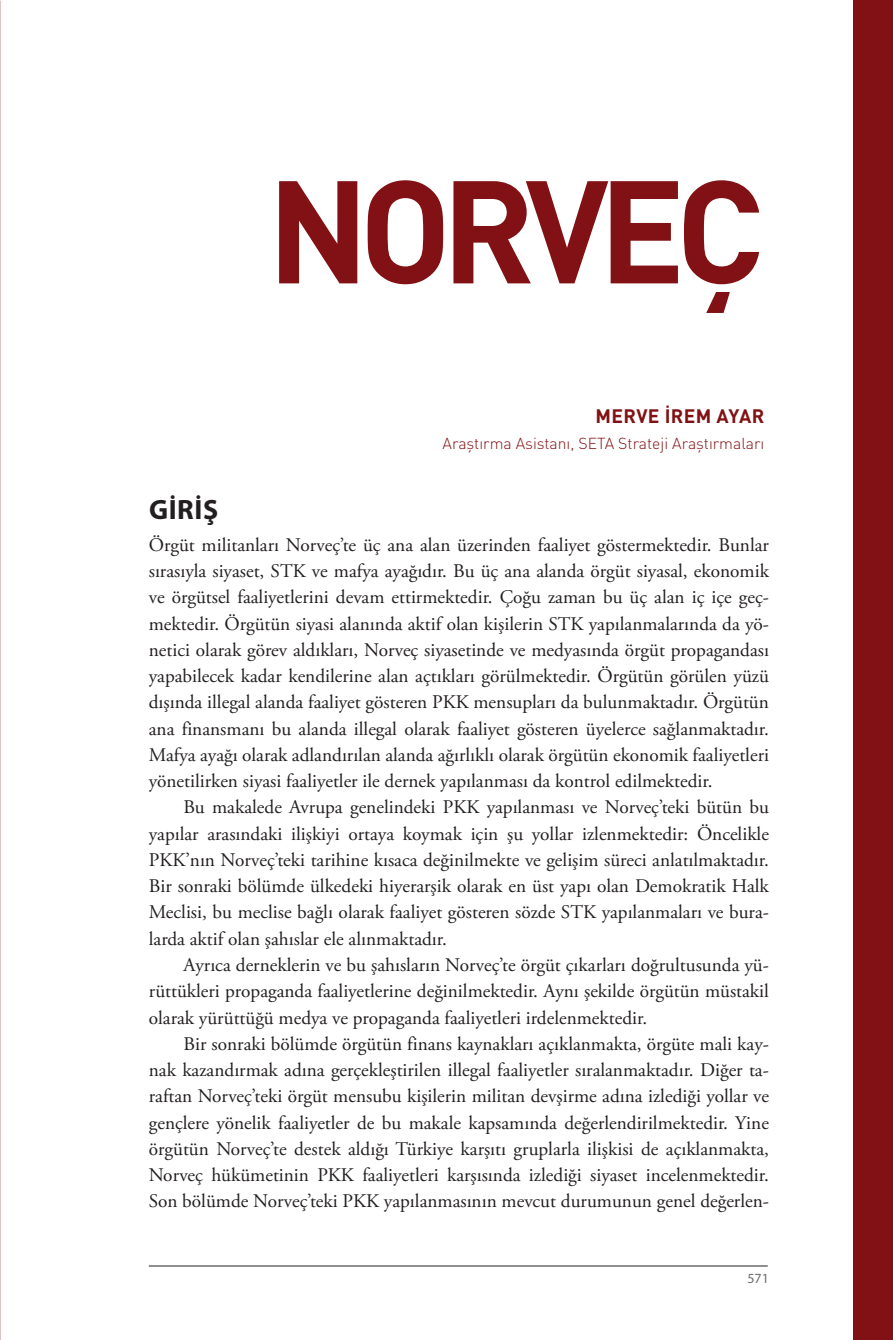
<style>
.page{position:relative;width:893px;height:1340px;background:#fff}
.page>*{position:absolute;margin:0;border:0;box-sizing:border-box;transform-origin:0 0}
.SEPERATOR_BASLIK{font:700 143.5px "DIN Pro";letter-spacing:-.07em;color:#811114}
.baslik_2{font:700 28px "Myriad Pro";color:#231f20}
.Metin{font:19.25px/26.2px "Adobe Garamond Pro";color:#231f20;text-align:justify}
.Seperator_ISIM{font:700 19.25px "DIN Pro";letter-spacing:.02em;color:#811114}
.Seperator_ISIM-2{font:300 15.75px "DIN Pro";color:#811114}
.t1{font:14px "Myriad Pro";color:#6c6d70}
</style>
<div class="page">
<hr style="left:149px;top:1265px;width:619px;height:1px;background:#231f20">
<div style="left:853px;top:0;width:40px;height:1339px;background:#811114"></div>
<p class="SEPERATOR_BASLIK" style="left:267px;top:134px;width:499px">NORVEÇ</p>
<p class="Seperator_ISIM" style="left:595px;top:402px;width:171px">MERVE İ REM AYAR</p>
<p class="Seperator_ISIM-2" style="left:443px;top:432px;width:323px">Araştırma Asistanı, SETA Strateji Araştırmaları</p>
<p class="baslik_2" style="left:149px;top:492px;width:71px">GİRİŞ</p>
<p class="Metin" style="left:149px;top:532px;width:622px">Örgüt militanları Norveç’te üç ana alan üzerinden faaliyet göstermektedir. Bunlar sırasıyla siyaset, STK ve mafya ayağıdır. Bu üç ana alanda örgüt siyasal, ekonomik ve örgütsel faaliyetlerini devam ettirmektedir. Çoğu zaman bu üç alan iç içe geç&shy;mektedir. Örgütün siyasi alanında aktif olan kişilerin STK yapılanmalarında da yö&shy;netici olarak görev aldıkları, Norveç siyasetinde ve medyasında örgüt propagandası yapabilecek kadar kendilerine alan açtıkları görülmektedir. Örgütün görülen yüzü dışında illegal alanda faaliyet gösteren PKK mensupları da bulunmaktadır. Örgütün ana finansmanı bu alanda illegal olarak faaliyet gösteren üyelerce sağlanmaktadır.<br>Mafya ayağı olarak adlandırılan alanda ağırlıklı olarak örgütün ekonomik faaliyetleri yönetilirken siyasi faaliyetler ile dernek yapılanması da kontrol edilmektedir.</p>
<p class="Metin" style="left:149px;top:794px;width:622px;text-indent:35px">Bu makalede Avrupa genelindeki PKK yapılanması ve Norveç’teki bütün bu yapılar arasındaki ilişkiyi ortaya koymak için şu yollar izlenmektedir: Öncelikle PKK’nın Norveç’teki tarihine kısaca değinilmekte ve gelişim süreci anlatılmaktadır.<br>Bir sonraki bölümde ülkedeki hiyerarşik olarak en üst yapı olan Demokratik Halk Meclisi, bu meclise bağlı olarak faaliyet gösteren sözde STK yapılanmaları ve bura&shy;larda aktif olan şahıslar ele alınmaktadır.</p>
<p class="Metin" style="left:149px;top:952px;width:622px;text-indent:35px">Ayrıca derneklerin ve bu şahısların Norveç’te örgüt çıkarları doğrultusunda yü&shy;rüttükleri propaganda faaliyetlerine değinilmektedir. Aynı şekilde örgütün müstakil olarak yürüttüğü medya ve propaganda faaliyetleri irdelenmektedir.</p>
<p class="Metin" style="left:149px;top:1031px;width:622px;text-indent:35px">Bir sonraki bölümde örgütün finans kaynakları açıklanmakta, örgüte mali kay&shy;nak kazandırmak adına gerçekleştirilen illegal faaliyetler sıralanmaktadır. Diğer ta&shy;raftan Norveç’teki örgüt mensubu kişilerin militan devşirme adına izlediği yollar ve gençlere yönelik faaliyetler de bu makale kapsamında değerlendirilmektedir. Yine örgütün Norveç’te destek aldığı Türkiye karşıtı gruplarla ilişkisi de açıklanmakta, Norveç hükümetinin PKK faaliyetleri karşısında izlediği siyaset incelenmektedir.<br>Son bölümde Norveç’teki PKK yapılanmasının mevcut durumunun genel değerlen-</p>
<p class="t1" style="left:747px;top:1269px;width:23px">571</p>
</div>
